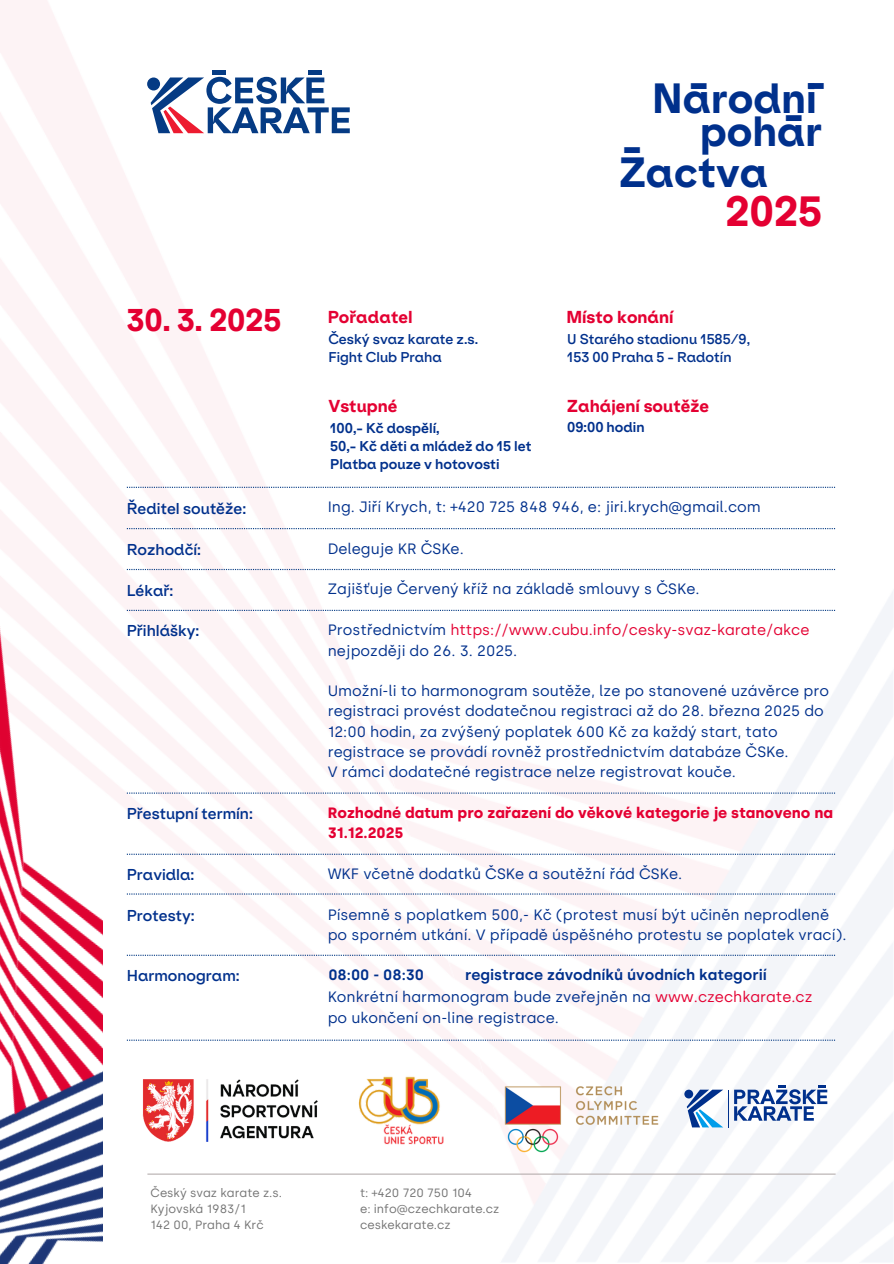
<style>
.page{position:relative;width:894px;height:1264px;background:#fff}
.page>*{position:absolute;margin:0;border:0;box-sizing:border-box;transform-origin:0 0}
.t1{font:800 41.1px "ES Klarheit Kurrent";color:#00308c}
.t2{font:800 40.8px "ES Klarheit Kurrent";color:#00308c}
.t3{font:800 40.2px "ES Klarheit Kurrent";color:#00308c}
.t4{font:800 40.2px "ES Klarheit Kurrent";color:#e40032}
.t5{font:800 30px "ES Klarheit Kurrent";color:#e40032}
.t6{font:800 16.5px "ES Klarheit Kurrent";color:#e40032}
.t7{font:15px/20.2px "Silka";color:#00308c}
.t8{font:600 15px "ES Klarheit Kurrent";color:#00308c}
.t9{font:15px/20.2px "Silka";color:#e40032}
.t10{font:700 15px/20.2px "Silka";color:#e40032}
.t11{font:600 15px "Silka";color:#00308c}
.t12{font:600 13.5px/18px "ES Klarheit Kurrent";color:#00308c}
.t13{font:700 13.5px/18px "ES Klarheit Kurrent";color:#00308c}
.t14{font:12px "Silka";color:#737373}
.s1{color:#00308c}
.s2{color:#e40032}
</style>
<div class="page">
<img style="left:0;top:0;width:893px;height:1262px">
<img style="left:0;top:626px;width:102px;height:637px">
<hr style="left:212px;top:71px;width:14px;height:4px;background:#053b84">
<hr style="left:308px;top:71px;width:14px;height:4px;background:#053b84">
<svg style="left:147px;top:77px;width:13px;height:13px"></svg>
<svg style="left:151px;top:77px;width:199px;height:56px"></svg>
<svg style="left:127px;top:487px;width:707px;height:1px"></svg>
<svg style="left:127px;top:528px;width:707px;height:1px"></svg>
<svg style="left:127px;top:569px;width:707px;height:1px"></svg>
<svg style="left:127px;top:610px;width:707px;height:1px"></svg>
<svg style="left:127px;top:853px;width:707px;height:1px"></svg>
<hr style="left:147px;top:1173px;width:688px;height:1px;background:#b6aeae">
<svg style="left:127px;top:893px;width:707px;height:1px"></svg>
<svg style="left:127px;top:954px;width:707px;height:1px"></svg>
<img style="left:119px;top:1054px;width:222px;height:112px">
<img style="left:356px;top:1073px;width:90px;height:74px">
<img style="left:486px;top:1067px;width:190px;height:103px">
<svg style="left:127px;top:1039px;width:707px;height:1px"></svg>
<svg style="left:127px;top:792px;width:707px;height:1px"></svg>
<svg style="left:684px;top:1089px;width:9px;height:9px"></svg>
<svg style="left:686px;top:1089px;width:37px;height:38px"></svg>
<hr style="left:728px;top:1089px;width:1px;height:38px;background:#00308c">
<svg style="left:734px;top:1085px;width:93px;height:35px"></svg>
<h4 class="t2" style="left:622px;top:118px;width:21px">-</h4>
<p class="t3" style="left:652px;top:70px;width:166px">Narodni</p>
<h3 class="t2" style="left:689px;top:54px;width:21px">-</h3>
<h3 class="t1" style="left:806px;top:54px;width:21px">-</h3>
<h3 class="t2" style="left:783px;top:86px;width:21px">-</h3>
<p class="t3" style="left:700px;top:104px;width:123px">pohar</p>
<h3 class="t3" style="left:619px;top:145px;width:150px">Zactva</h3>
<p class="t4" style="left:725px;top:184px;width:98px">2025</p>
<p class="t5" style="left:127px;top:300px;width:156px">30. 3. 2025</p>
<p class="t6" style="left:327px;top:305px;width:86px">Pořadatel</p>
<p class="t6" style="left:566px;top:305px;width:109px">Místo konání</p>
<p class="t12" style="left:328px;top:329px;width:151px">Český svaz karate z.s.<br>Fight Club Praha</p>
<h1 class="t12" style="left:567px;top:329px;width:184px">U Starého stadionu 1585/9,<br>153 00 Praha 5 - Radotín</h1>
<p class="t8" style="left:127px;top:498px;width:121px">Ředitel soutěže:</p>
<h1 class="t8" style="left:127px;top:539px;width:76px">Rozhodčí:</h1>
<p class="t8" style="left:127px;top:580px;width:48px">Lékař:</p>
<h1 class="t8" style="left:127px;top:620px;width:74px">Přihlášky:</h1>
<h4 class="t6" style="left:328px;top:394px;width:71px">Vstupné</h4>
<p class="t13" style="left:330px;top:419px;width:203px">100,- Kč dospělí,<br>50,- Kč děti a mládež do 15 let<br>Platba pouze v hotovosti</p>
<h4 class="t6" style="left:567px;top:394px;width:143px">Zahájení soutěže</h4>
<h4 class="t13" style="left:567px;top:418px;width:79px">09:00 hodin</h4>
<h3 class="t7" style="left:327px;top:497px;width:434px">Ing. Jiří Krych, t: +420 725 848 946, e: jiri.krych@gmail.com</h3>
<h5 class="t7" style="left:327px;top:538px;width:137px">Deleguje KR ČSKe.</h5>
<p class="t7" style="left:327px;top:579px;width:373px">Zajišťuje Červený kříž na základě smlouvy s ČSKe.</p>
<h1 class="t9" style="left:327px;top:620px;width:483px"><span class="s1">Prostřednictvím</span> https://www.cubu.info/cesky-svaz-karate/akce <span class="s1">nejpozději do 26. 3. 2025.</span></h1>
<h2 class="t7" style="left:327px;top:680px;width:502px">Umožní-li to harmonogram soutěže, lze po stanovené uzávěrce pro registraci provést dodatečnou registraci až do 28. března 2025 do 12:00 hodin, za zvýšený poplatek 600 Kč za každý start, tato registrace se provádí rovněž prostřednictvím databáze ČSKe.<br>V rámci dodatečné registrace nelze registrovat kouče.</h2>
<h3 class="t8" style="left:127px;top:803px;width:127px">Přestupní termín:</h3>
<h4 class="t10" style="left:327px;top:802px;width:506px">Rozhodné datum pro zařazení do věkové kategorie je stanoveno na<br>31.12.2025</h4>
<h3 class="t8" style="left:127px;top:864px;width:69px">Pravidla:</h3>
<h4 class="t8" style="left:127px;top:905px;width:69px">Protesty:</h4>
<p class="t8" style="left:127px;top:965px;width:114px">Harmonogram:</p>
<h3 class="t7" style="left:327px;top:863px;width:356px">WKF včetně dodatků ČSKe a soutěžní řád ČSKe.</h3>
<h4 class="t7" style="left:327px;top:904px;width:520px">Písemně s poplatkem 500,- Kč (protest musí být učiněn neprodleně po sporném utkání. V případě úspěšného protestu se poplatek vrací).</h4>
<p class="t11" style="left:328px;top:966px;width:97px">08:00 - 08:30</p>
<h3 class="t11" style="left:465px;top:966px;width:303px">registrace závodníků úvodních kategorií</h3>
<p class="t7" style="left:327px;top:987px;width:486px">Konkrétní harmonogram bude zveřejněn na <span class="s2">www.czechkarate.cz </span>po ukončení on-line registrace.</p>
<h3 class="t14" style="left:150px;top:1185px;width:133px">Český svaz karate z.s.</h3>
<h5 class="t14" style="left:150px;top:1201px;width:97px">Kyjovská 1983/1</h5>
<h3 class="t14" style="left:150px;top:1217px;width:115px">142 00, Praha 4 Krč</h3>
<h5 class="t14" style="left:360px;top:1185px;width:114px">t: +420 720 750 104</h5>
<h3 class="t14" style="left:360px;top:1201px;width:141px">e: info@czechkarate.cz</h3>
<h5 class="t14" style="left:360px;top:1217px;width:92px">ceskekarate.cz</h5>
</div>
